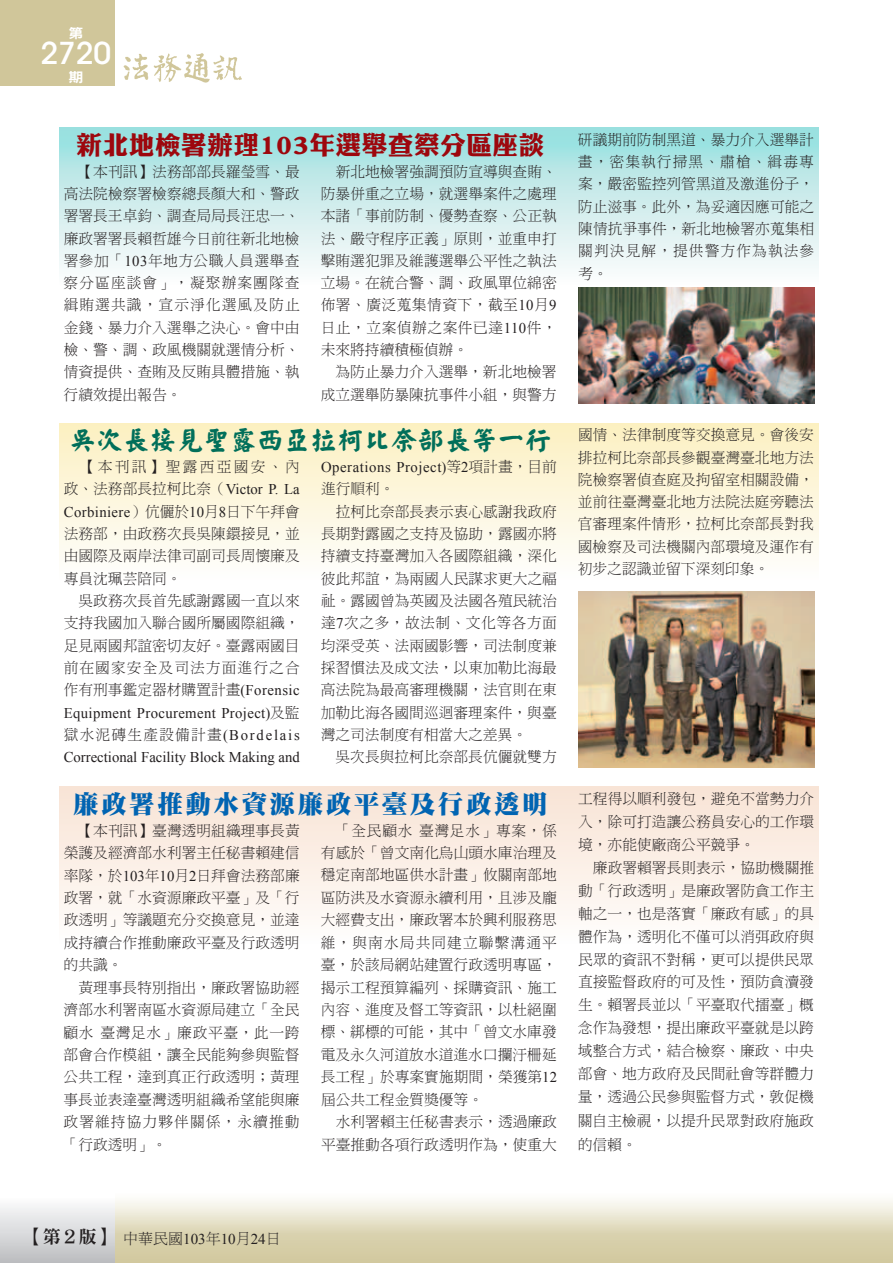
<style>
.page{position:relative;width:893px;height:1263px;background:#fff}
.page>*{position:absolute;margin:0;border:0;box-sizing:border-box;transform-origin:0 0}
.t1{font:500 30px "ITC Avant Garde Std";color:#fff}
.t2{font:25.5px "DF Li King Hei Std W8";letter-spacing:.025em;color:#9d070d}
.t3{font:25.5px "Yankai EG Ultra Big 5";letter-spacing:.05em;color:#016f5a}
.t4{font:25.5px "DF Ming Std W12";letter-spacing:.1em;color:#0164b2}
.t5{font:18px "DF Ming Std W9";color:#231f20}
.t6{font:15px "DF Ming Std W3";color:#231f20}
.t7{font:14.85px/22.4px "DF Ming Std W3";color:#231f20;text-align:justify}
.t8{font:14.85px "Times New Roman";letter-spacing:.025em;color:#231f20}
.t9{font:14.85px/22.4px "DF Ming Std W3";letter-spacing:.075em;color:#231f20;text-align:right}
.t10{font:14.85px "Times New Roman";color:#231f20}
.t11{font:14.85px "DF Ming Std W3";letter-spacing:.08em;color:#231f20}
.t12{font:14.85px "DF Ming Std W3";letter-spacing:.035em;color:#231f20}
.t13{font:13.5px "DF Hei Std W9";color:#fff;scale:1.11 1}
.s1{font-family:"Times New Roman"}
.s2{font-family:"DF Ming Std W3"}
</style>
<div class="page">
<div style="left:0;top:1191px;width:893px;height:72px;background:linear-gradient(to bottom,#fefefc,#ccc191)"></div>
<div style="left:0;top:0;width:115px;height:85px;background:#d0c69a"></div>
<img style="left:123px;top:53px;width:26px;height:27px">
<img style="left:153px;top:53px;width:28px;height:29px">
<img style="left:213px;top:55px;width:29px;height:25px">
<img style="left:181px;top:53px;width:29px;height:30px">
<div style="left:0;top:1191px;width:115px;height:72px;background:linear-gradient(to bottom,#fff,#bdbec1)"></div>
<div style="left:60px;top:128px;width:759px;height:157px;background:linear-gradient(to bottom,#99dfde,#fffdfd)"></div>
<div style="left:60px;top:423px;width:759px;height:157px;background:linear-gradient(to bottom,#fcf0c1,#fefefd)"></div>
<div style="left:60px;top:787px;width:759px;height:157px;background:linear-gradient(to bottom,#f8e3d4,#fffdfc)"></div>
<img style="left:578px;top:591px;width:236px;height:176px">
<img style="left:578px;top:287px;width:236px;height:117px">
<p class="t13" style="left:68px;top:26px;width:15px">第</p>
<h1 class="t1" style="left:40px;top:35px;width:72px">2720</h1>
<p class="t13" style="left:68px;top:69px;width:15px">期</p>
<h2 class="t2" style="left:77px;top:131px;width:469px">新北地檢署辦理103年選舉查察分區座談</h2>
<p class="t7" style="left:64px;top:160px;width:238px;text-indent:15px">【本刊訊】法務部部長羅瑩雪、最高法院檢察署檢察總長顏大和、警政署署長王卓鈞、調查局局長汪忠一、廉政署署長賴哲雄今日前往新北地檢署參加「<span class="s1">103</span>年地方公職人員選舉查察分區座談會」，凝聚辦案團隊查緝賄選共識，宣示淨化選風及防止金錢、暴力介入選舉之決心。會中由檢、警、調、政風機關就選情分析、情資提供、查賄及反賄具體措施、執行績效提出報告。</p>
<p class="t7" style="left:321px;top:160px;width:238px;text-indent:15px">新北地檢署強調預防宣導與查賄、防暴併重之立場，就選舉案件之處理本諸「事前防制、優勢查察、公正執法、嚴守程序正義」原則，並重申打擊賄選犯罪及維護選舉公平性之執法立場。在統合警、調、政風單位綿密佈署、廣泛蒐集情資下，截至<span class="s1">10</span>月<span class="s1">9</span>日止，立案偵辦之案件已達<span class="s1">110</span>件，未來將持續積極偵辦。</p>
<p class="t7" style="left:321px;top:361px;width:237px;text-align:right">為防止暴力介入選舉，新北地檢署成立選舉防暴陳抗事件小組，與警方</p>
<h2 class="t3" style="left:70px;top:427px;width:482px">吳次長接見聖露西亞拉柯比奈部長等一行</h2>
<p class="t9" style="left:64px;top:455px;width:238px">【本刊訊】聖露西亞國安、內政、法務部長拉柯比奈（<span class="s1">Victor P. La</span></p>
<p class="t8" style="left:64px;top:502px;width:238px">Corbiniere<span class="s2">）伉儷於</span>10<span class="s2">月</span>8<span class="s2">日下午拜會</span></p>
<p class="t7" style="left:64px;top:522px;width:238px">法務部，由政務次長吳陳鐶接見，並由國際及兩岸法律司副司長周懷廉及專員沈珮芸陪同。</p>
<p class="t7" style="left:64px;top:589px;width:238px;text-indent:15px">吳政務次長首先感謝露國一直以來支持我國加入聯合國所屬國際組織，足見兩國邦誼密切友好。臺露兩國目前在國家安全及司法方面進行之合作有刑事鑑定器材購置計畫<span class="s1">(Forensic</span></p>
<p class="t8" style="left:64px;top:703px;width:237px">Equipment Procurement Project)<span class="s2">及監</span></p>
<p class="t11" style="left:64px;top:727px;width:238px">獄水泥磚生產設備計畫<span class="s1">(Bordelais</span></p>
<p class="t10" style="left:64px;top:747px;width:237px">Correctional Facility Block Making and</p>
<p class="t8" style="left:321px;top:457px;width:237px">Operations Project)<span class="s2">等</span>2<span class="s2">項計畫，目前</span></p>
<p class="t7" style="left:321px;top:478px;width:75px">進行順利。</p>
<p class="t7" style="left:336px;top:500px;width:223px">拉柯比奈部長表示衷心感謝我政府</p>
<p class="t7" style="left:321px;top:522px;width:237px">長期對露國之支持及協助，露國亦將</p>
<p class="t7" style="left:321px;top:545px;width:237px">持續支持臺灣加入各國際組織，深化</p>
<p class="t7" style="left:321px;top:567px;width:238px">彼此邦誼，為兩國人民謀求更大之福</p>
<p class="t7" style="left:321px;top:589px;width:237px">祉。露國曾為英國及法國各殖民統治</p>
<p class="t12" style="left:321px;top:615px;width:237px">達<span class="s1">7</span>次之多，故法制、文化等各方面</p>
<p class="t7" style="left:321px;top:634px;width:237px">均深受英、法兩國影響，司法制度兼</p>
<p class="t7" style="left:321px;top:656px;width:237px">採習慣法及成文法，以東加勒比海最</p>
<p class="t7" style="left:321px;top:678px;width:237px">高法院為最高審理機關，法官則在東</p>
<p class="t7" style="left:321px;top:701px;width:237px">加勒比海各國間巡迴審理案件，與臺</p>
<p class="t7" style="left:321px;top:723px;width:208px">灣之司法制度有相當大之差異。</p>
<p class="t7" style="left:336px;top:745px;width:223px">吳次長與拉柯比奈部長伉儷就雙方</p>
<h2 class="t4" style="left:73px;top:790px;width:476px">廉政署推動水資源廉政平臺及行政透明</h2>
<p class="t7" style="left:64px;top:819px;width:238px;text-indent:15px">【本刊訊】臺灣透明組織理事長黃榮護及經濟部水利署主任秘書賴建信率隊，於<span class="s1">103</span>年<span class="s1">10</span>月<span class="s1">2</span>日拜會法務部廉政署，就「水資源廉政平臺」及「行政透明」等議題充分交換意見，並達成持續合作推動廉政平臺及行政透明的共識。</p>
<p class="t7" style="left:64px;top:976px;width:238px;text-indent:15px">黃理事長特別指出，廉政署協助經濟部水利署南區水資源局建立「全民顧水臺灣足水」廉政平臺，此一跨部會合作模組，讓全民能夠參與監督公共工程，達到真正行政透明；黃理事長並表達臺灣透明組織希望能與廉政署維持協力夥伴關係，永續推動「行政透明」。</p>
<p class="t7" style="left:321px;top:819px;width:238px;text-indent:16px">「全民顧水臺灣足水」專案，係有感於「曾文南化烏山頭水庫治理及穩定南部地區供水計畫」攸關南部地區防洪及水資源永續利用，且涉及龐大經費支出，廉政署本於興利服務思維，與南水局共同建立聯繫溝通平臺，於該局網站建置行政透明專區，揭示工程預算編列、採購資訊、施工內容、進度及督工等資訊，以杜絕圍標、綁標的可能，其中「曾文水庫發電及永久河道放水道進水口攔汙柵延長工程」於專案實施期間，榮獲第<span class="s1">12</span>屆公共工程金質獎優等。</p>
<p class="t7" style="left:321px;top:1110px;width:237px;text-align:right">水利署賴主任秘書表示，透過廉政平臺推動各項行政透明作為，使重大</p>
<p class="t7" style="left:578px;top:128px;width:238px">研議期前防制黑道、暴力介入選舉計畫，密集執行掃黑、肅槍、緝毒專案，嚴密監控列管黑道及激進份子，防止滋事。此外，為妥適因應可能之陳情抗爭事件，新北地檢署亦蒐集相關判決見解，提供警方作為執法參考。</p>
<p class="t7" style="left:578px;top:423px;width:238px">國情、法律制度等交換意見。會後安排拉柯比奈部長參觀臺灣臺北地方法院檢察署偵查庭及拘留室相關設備，並前往臺灣臺北地方法院法庭旁聽法官審理案件情形，拉柯比奈部長對我國檢察及司法機關內部環境及運作有初步之認識並留下深刻印象。</p>
<p class="t7" style="left:578px;top:787px;width:238px;line-height:23px">工程得以順利發包，避免不當勢力介入，除可打造讓公務員安心的工作環境，亦能使廠商公平競爭。</p>
<p class="t7" style="left:578px;top:855px;width:238px;line-height:23.1px;text-indent:15px">廉政署賴署長則表示，協助機關推動「行政透明」是廉政署防貪工作主軸之一，也是落實「廉政有感」的具體作為，透明化不僅可以消弭政府與民眾的資訊不對稱，更可以提供民眾直接監督政府的可及性，預防貪瀆發生。賴署長並以「平臺取代擂臺」概念作為發想，提出廉政平臺就是以跨域整合方式，結合檢察、廉政、中央部會、地方政府及民間社會等群體力量，透過公民參與監督方式，敦促機關自主檢視，以提升民眾對政府施政的信賴。</p>
<p class="t5" style="left:25px;top:1227px;width:91px">【第２版】</p>
<p class="t6" style="left:123px;top:1230px;width:159px">中華民國<span class="s1">103</span>年<span class="s1">10</span>月<span class="s1">24</span>日</p>
</div>
